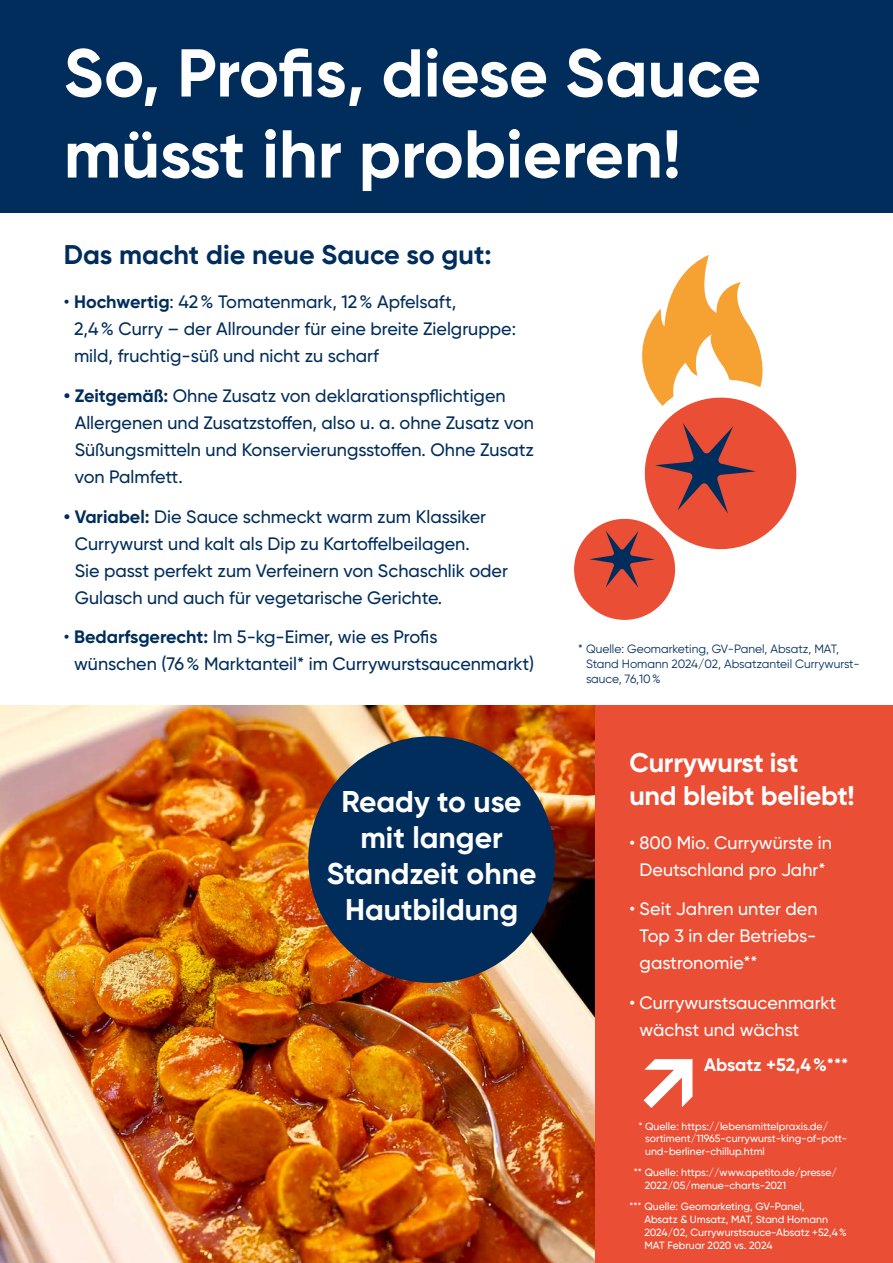
<style>
.page{position:relative;width:893px;height:1263px;background:#fff}
.page>*{position:absolute;margin:0;border:0;box-sizing:border-box;transform-origin:0 0}
.t1{font:700 88.5px "Gilroy";color:#fff}
.t2{font:700 67.5px/81px "Gilroy";color:#fff}
.t3{font:700 30px/36px "Gilroy";color:#fff;text-align:center}
.t4{font:700 27px/32.4px "Gilroy";letter-spacing:-.01em;color:#fff}
.t5{font:700 27px "Gilroy";color:#002d5b}
.t6{font:500 18px/27px "Gilroy";color:#002d5b}
.t7{font:500 18px/27px "Gilroy";color:#fff;text-align:center}
.t8{font:700 18px "Gilroy";letter-spacing:-.01em;color:#fff}
.t9{font:12px/15px "Gilroy";color:#002d5b}
.t10{font:500 10.5px/12.8px "Gilroy";color:#fff}
.s1{font-weight:700}
.s2{font-weight:400}
</style>
<div class="page">
<img style="left:0;top:706px;width:595px;height:557px">
<div style="left:0;top:0;width:893px;height:213px;background:#002d5b"></div>
<div style="left:595px;top:706px;width:298px;height:557px;background:#ea4e34"></div>
<hr style="left:892px;top:706px;width:1px;height:557px;background:#fff59b">
<div style="left:574px;top:519px;width:101px;height:101px;background:#ea4e34;border-radius:50%"></div>
<svg style="left:589px;top:255px;width:208px;height:333px"></svg>
<div style="left:308px;top:736px;width:247px;height:247px;background:#002d5b;border-radius:50%"></div>
<h2 class="t2" style="left:64px;top:32px;width:699px">So, Profis, diese Sauce müsst ihr probieren!</h2>
<h3 class="t5" style="left:64px;top:238px;width:429px">Das macht die neue Sauce so gut:</h3>
<p class="t6" style="left:74px;top:288px;width:443px;text-indent:-10px">• <span class="s1">Hochwertig</span>: 42% Tomatenmark, 12% Apfelsaft,<br>2,4% Curry – der Allrounder für eine breite Zielgruppe: mild, fruchtig-süß und nicht zu scharf</p>
<p class="t6" style="left:75px;top:382px;width:461px;text-indent:-11px"><span class="s1">• Zeitgemäß:</span> Ohne Zusatz von deklarationspflichtigen Allergenen und Zusatzstoffen, also u. a. ohne Zusatz von Süßungsmitteln und Konservierungsstoffen. Ohne Zusatz von Palmfett.</p>
<p class="t6" style="left:75px;top:503px;width:435px;text-indent:-11px"><span class="s1">• Variabel:</span> Die Sauce schmeckt warm zum Klassiker Currywurst und kalt als Dip zu Kartoffelbeilagen.<br>Sie passt perfekt zum Verfeinern von Schaschlik oder Gulasch und auch für vegetarische Gerichte.</p>
<p class="t6" style="left:74px;top:623px;width:462px;text-indent:-10px">• <span class="s1">Bedarfsgerecht:</span> Im 5-kg-Eimer, wie es Profis<br>wünschen (76% Marktanteil* im Currywurstsaucenmarkt)</p>
<h3 class="t3" style="left:327px;top:783px;width:211px">Ready to use mit langer<br>Standzeit ohne<br>Hautbildung</h3>
<p class="t9" style="left:586px;top:641px;width:275px;text-indent:-8px">* Quelle: Geomarketing, GV-Panel, Absatz, MAT,<br>Stand Homann 2024/02, Absatzanteil Currywurst&shy;sauce, 76,10%</p>
<h3 class="t4" style="left:629px;top:746px;width:227px">Currywurst ist<br>und bleibt beliebt!</h3>
<p class="t7" style="left:629px;top:829px;width:204px">• 800 Mio. Currywürste in<br>Deutschland pro Jahr*</p>
<p class="t7" style="left:640px;top:895px;width:179px;text-align:justify;text-indent:-10px">• Seit Jahren unter den Top 3 in der Betriebs&shy;gastronomie**</p>
<p class="t7" style="left:640px;top:989px;width:198px;text-align:left;text-indent:-10px">• Currywurstsaucenmarkt wächst und wächst</p>
<h1 class="t1" style="left:640px;top:1027px;width:58px">↗</h1>
<p class="t8" style="left:704px;top:1054px;width:146px">Absatz +52,4%***</p>
<p class="t10" style="left:645px;top:1119px;width:204px;text-indent:-7px">* Quelle: https://lebensmittelpraxis.de/ sortiment/11965-currywurst-king-of-pott&shy;und-berliner-chillup.html</p>
<p class="t10" style="left:645px;top:1166px;width:194px;text-indent:-11px">** Quelle: https://www.apetito.de/presse/<br>2022/05/menue-charts-2021</p>
<p class="t10" style="left:644px;top:1200px;width:204px;text-indent:-15px">**<span class="s2">*</span> Quelle: Geomarketing, GV-Panel,<br>Absatz &amp; Umsatz, MAT, Stand Homann 2024/02, Currywurstsauce-Absatz +52,4% MAT Februar 2020 vs. 2024</p>
</div>
